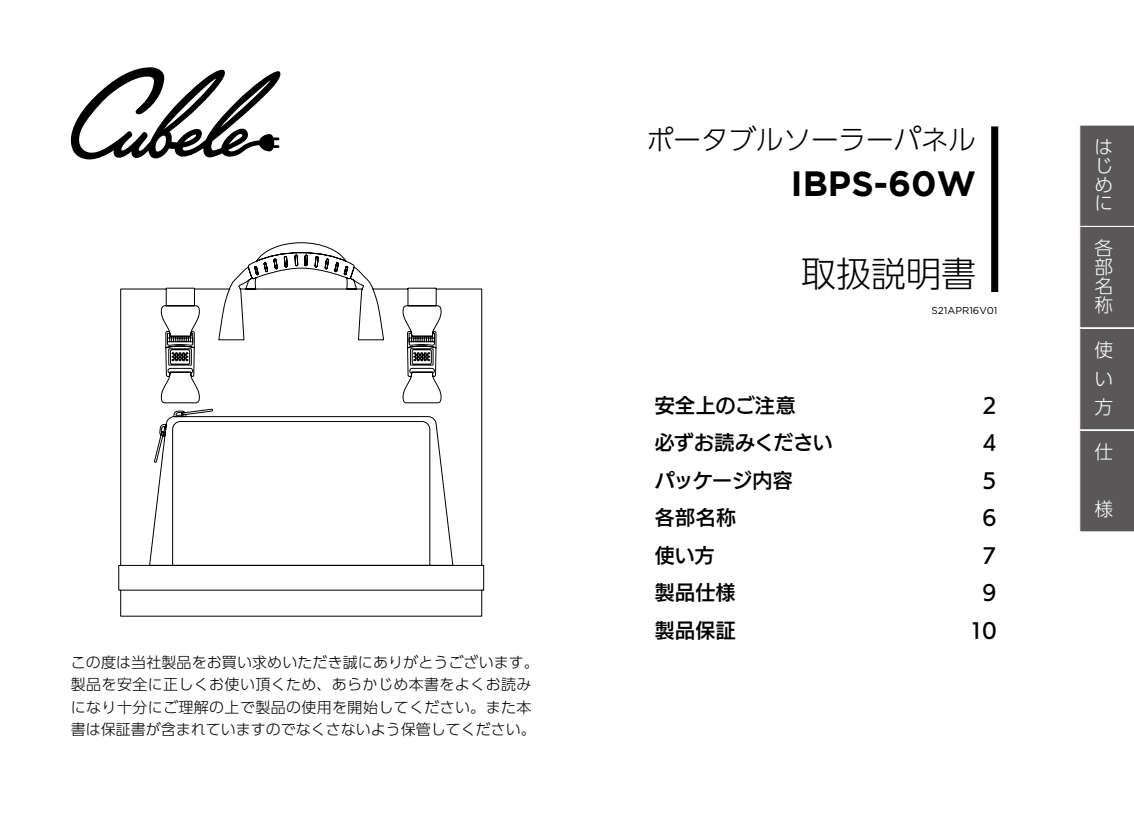
<style>
.page{position:relative;width:1134px;height:815px;background:#fff}
.page>*{position:absolute;margin:0;border:0;box-sizing:border-box;transform-origin:0 0}
.t1{font:700 35px "Gotham";color:#000}
.t2{font:300 35px "UD Shin Go Pr 6 N";color:#000}
.t3{font:300 27.5px "UD Shin Go Pr 6 N";color:#000}
.t4{font:20px "UD Kakugo Large Pr 6 N DB";letter-spacing:.005em;color:#000}
.t5{font:20px "UD Kakugo Large Pr 6 N DB";letter-spacing:-.02em;color:#000}
.t6{font:20px "UD Kakugo Large Pr 6 N DB";letter-spacing:-.015em;color:#000}
.t7{font:300 18.75px/18.8px "UD Shin Go Pr 6 N";color:#fff;text-align:justify}
.t8{font:300 15px/22.5px "UD Shin Go Pr 6 N";letter-spacing:.005em;color:#000}
.t9{font:10px "Gotham";color:#000}
</style>
<div class="page">
<svg style="left:1079px;top:125px;width:55px;height:407px;background:#696767"></svg>
<div style="left:991px;top:126px;width:7px;height:166px;background:#000"></div>
<svg style="left:70px;top:67px;width:210px;height:92px"></svg>
<svg style="left:118px;top:242px;width:366px;height:375px"></svg>
<p class="t8" style="left:71px;top:650px;width:470px">この度は当社製品をお買い求めいただき誠にありがとうございます。製品を安全に正しくお使い頂くため、あらかじめ本書をよくお読みになり十分にご理解の上で製品の使用を開始してください。また本書は保証書が含まれていますのでなくさないよう保管してください。</p>
<h2 class="t3" style="left:646px;top:118px;width:331px">ポータブルソーラーパネル</h2>
<h1 class="t1" style="left:791px;top:164px;width:187px">IBPS-60W</h1>
<h1 class="t2" style="left:801px;top:245px;width:176px">取扱説明書</h1>
<p class="t9" style="left:931px;top:304px;width:68px">S21APR16V01</p>
<h3 class="t4" style="left:655px;top:394px;width:143px">安全上のご注意</h3>
<h3 class="t4" style="left:982px;top:394px;width:16px">2</h3>
<h3 class="t5" style="left:655px;top:432px;width:180px">必ずお読みください</h3>
<h3 class="t4" style="left:982px;top:432px;width:16px">4</h3>
<h3 class="t6" style="left:655px;top:469px;width:140px">パッケージ内容</h3>
<h3 class="t4" style="left:982px;top:469px;width:16px">5</h3>
<h3 class="t4" style="left:655px;top:507px;width:83px">各部名称</h3>
<h3 class="t4" style="left:982px;top:507px;width:16px">6</h3>
<h3 class="t4" style="left:655px;top:544px;width:61px">使い方</h3>
<h3 class="t4" style="left:982px;top:544px;width:16px">7</h3>
<h3 class="t4" style="left:655px;top:582px;width:82px">製品仕様</h3>
<h3 class="t4" style="left:982px;top:582px;width:16px">9</h3>
<h3 class="t4" style="left:655px;top:619px;width:83px">製品保証</h3>
<h3 class="t4" style="left:970px;top:619px;width:28px">10</h3>
<p class="t7" style="left:1094px;top:137px;width:19px">はじめに</p>
<p class="t7" style="left:1094px;top:238px;width:20px">各部名称</p>
<p class="t7" style="left:1094px;top:336px;width:20px;line-height:28px">使い方</p>
<p class="t7" style="left:1094px;top:442px;width:19px">仕</p>
<p class="t7" style="left:1094px;top:499px;width:20px">様</p>
</div>
